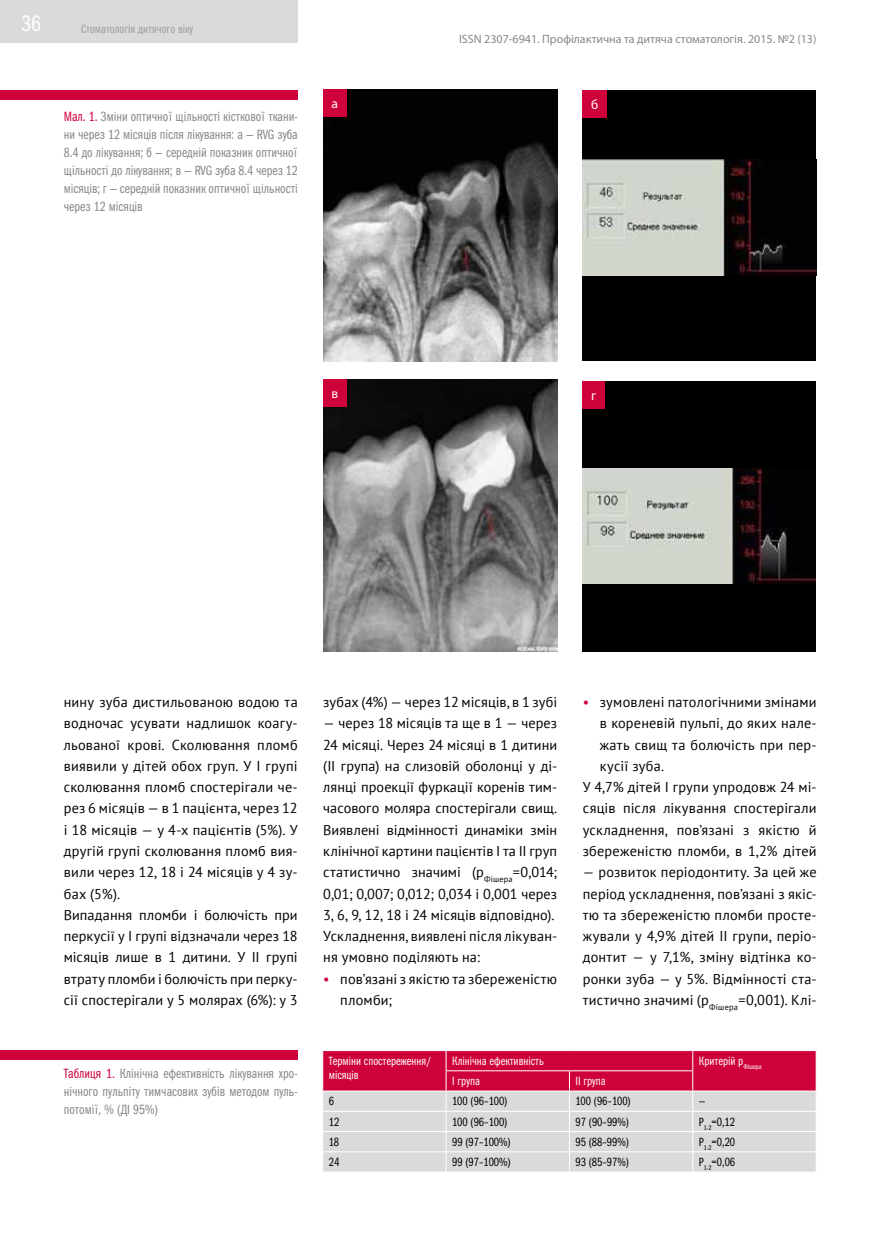
<style>
.page{position:relative;width:872px;height:1234px;background:#fff}
.page>*{position:absolute;margin:0;border:0;box-sizing:border-box;transform-origin:0 0}
.t1{font:22.5px "Franklin Gothic Book Cmp ITC";color:#fff}
.t2{font:14.25px/21.3px "PT Sans";letter-spacing:.01em;color:#000}
.t3{font:13.5px/18px "Franklin Gothic Book Cmp ITC";color:#878786;text-align:justify}
.t4{font:13.5px "Myriad Pro";color:#fff}
.t5{font:12px "Franklin Gothic Book Cmp ITC";color:#000}
.t6{font:12px/14px "Franklin Gothic Book Cmp ITC";color:#fff}
.t7{font:12px "Myriad Pro";color:#878786}
.t8{font:12px "Franklin Gothic Book Cmp ITC";color:#9c9d9d}
.s1{color:#cf013b}
</style>
<div class="page">
<div style="left:0;top:0;width:298px;height:43px;background:#dadada"></div>
<div style="left:0;top:90px;width:298px;height:10px;background:#cf013b"></div>
<div style="left:0;top:1049px;width:298px;height:10px;background:#cf013b"></div>
<div style="left:582px;top:90px;width:233px;height:271px;background:#000"></div>
<div style="left:582px;top:381px;width:233px;height:270px;background:#000"></div>
<img style="left:323px;top:89px;width:234px;height:272px">
<div style="left:323px;top:89px;width:24px;height:27px;background:#cf013b"></div>
<img style="left:323px;top:379px;width:234px;height:272px">
<div style="left:323px;top:379px;width:24px;height:27px;background:#cf013b"></div>
<img style="left:582px;top:468px;width:233px;height:115px">
<div style="left:582px;top:381px;width:23px;height:27px;background:#cf013b"></div>
<img style="left:582px;top:160px;width:234px;height:115px">
<div style="left:582px;top:90px;width:24px;height:28px;background:#cf013b"></div>
<svg style="left:322px;top:1050px;width:494px;height:121px;background:#d896a9"></svg>
<h1 class="t1" style="left:21px;top:11px;width:21px">36</h1>
<p class="t8" style="left:81px;top:22px;width:114px">Стоматологія дитячого віку</p>
<p class="t3" style="left:64px;top:107px;width:235px"><span class="s1">Мал. 1.</span> Зміни оптичної щільності кісткової ткани&shy;ни через 12 місяців після лікування: а — RVG зуба 8.4 до лікування; б — середній показник оптичної щільності до лікування; в — RVG зуба 8.4 через 12 місяців; г — середній показник оптичної щільності через 12 місяців</p>
<p class="t4" style="left:331px;top:95px;width:8px">а</p>
<p class="t7" style="left:459px;top:32px;width:359px">ISSN 2307-6941. Профілактична та дитяча стоматологія. 2015. №2 (13)</p>
<p class="t4" style="left:591px;top:96px;width:9px">б</p>
<p class="t4" style="left:331px;top:385px;width:8px">в</p>
<p class="t4" style="left:591px;top:387px;width:7px">г</p>
<p class="t2" style="left:64px;top:691px;width:235px">нину зуба дистильованою водою та водночас усувати надлишок коагу&shy;льованої крові. Сколювання пломб виявили у дітей обох груп. У І групі сколювання пломб спостерігали че&shy;рез 6 місяців — в 1 пацієнта, через 12 і 18 місяців — у 4-х пацієнтів (5%). У другій групі сколювання пломб вия&shy;вили через 12, 18 і 24 місяців у 4 зу&shy;бах (5%).<br>Випадання пломби і болючість при перкусії у І групі відзначали через 18 місяців лише в 1 дитини. У ІІ групі втрату пломби і болючість при перку&shy;сії спостерігали у 5 молярах (6%): у 3</p>
<p class="t2" style="left:323px;top:691px;width:235px">зубах (4%) — через 12 місяців, в 1 зубі</p>
<p class="t2" style="left:323px;top:712px;width:235px">— через 18 місяців та ще в 1 — через 24 місяці. Через 24 місяці в 1 дитини (ІІ група) на слизовій оболонці у ді&shy;лянці проекції фуркації коренів тим&shy;часового моляра спостерігали свищ.<br>Виявлені відмінності динаміки змін клінічної картини пацієнтів І та ІІ груп статистично значимі (p<sub>Фішера</sub>=0,014; 0,01; 0,007; 0,012; 0,034 і 0,001 через 3, 6, 9, 12, 18 і 24 місяців відповідно).<br>Ускладнення, виявлені після лікуван&shy;ня умовно поділяють на:</p>
<p class="t2" style="left:340px;top:967px;width:218px;text-indent:-17px"><span class="s1">•</span> пов’язані з якістю та збереженістю пломби;</p>
<p class="t2" style="left:583px;top:691px;width:235px"><span class="s1">•</span> зумовлені патологічними змінами</p>
<p class="t2" style="left:600px;top:712px;width:218px">в кореневій пульпі, до яких нале-</p>
<p class="t2" style="left:600px;top:733px;width:218px">жать свищ та болючість при пер-</p>
<p class="t2" style="left:600px;top:754px;width:66px">кусії зуба.</p>
<p class="t2" style="left:583px;top:776px;width:235px">У 4,7% дітей І групи упродовж 24 мі-</p>
<p class="t2" style="left:583px;top:797px;width:235px">сяців після лікування спостерігали</p>
<p class="t2" style="left:583px;top:818px;width:235px">ускладнення, пов’язані з якістю й</p>
<p class="t2" style="left:583px;top:839px;width:235px">збереженістю пломби, в 1,2% дітей</p>
<p class="t2" style="left:583px;top:861px;width:235px;text-align:justify">— розвиток періодонтиту. За цей же період ускладнення, пов’язані з якіс&shy;тю та збереженістю пломби просте&shy;жували у 4,9% дітей ІІ групи, періо&shy;донтит — у 7,1%, зміну відтінка ко&shy;ронки зуба — у 5%. Відмінності ста&shy;тистично значимі (p<sub>Фішера</sub>=0,001). Клі-</p>
<p class="t3" style="left:64px;top:1064px;width:235px"><span class="s1">Таблиця 1.</span> Клінічна ефективність лікування хро&shy;нічного пульпіту тимчасових зубів методом пуль&shy;потомії, % (ДІ 95%)</p>
<p class="t6" style="left:329px;top:1053px;width:104px">Терміни спостереження/ місяців</p>
<p class="t6" style="left:452px;top:1053px;width:93px">Клінічна ефективність</p>
<p class="t6" style="left:699px;top:1053px;width:64px">Критерій p<sub>Фішера</sub></p>
<p class="t6" style="left:452px;top:1073px;width:29px">І група</p>
<p class="t6" style="left:575px;top:1073px;width:32px">ІІ група</p>
<p class="t5" style="left:329px;top:1094px;width:7px">6</p>
<p class="t5" style="left:452px;top:1094px;width:57px">100 (96–100)</p>
<p class="t5" style="left:575px;top:1094px;width:57px">100 (96–100)</p>
<p class="t5" style="left:699px;top:1094px;width:8px">—</p>
<p class="t5" style="left:329px;top:1114px;width:12px">12</p>
<p class="t5" style="left:452px;top:1114px;width:57px">100 (96–100)</p>
<p class="t5" style="left:575px;top:1114px;width:55px">97 (90–99%)</p>
<p class="t5" style="left:699px;top:1114px;width:38px">P<sub>1-2</sub>=0,12</p>
<p class="t5" style="left:329px;top:1134px;width:12px">18</p>
<p class="t5" style="left:452px;top:1134px;width:60px">99 (97–100%)</p>
<p class="t5" style="left:575px;top:1134px;width:55px">95 (88–99%)</p>
<p class="t5" style="left:699px;top:1134px;width:38px">P<sub>1-2</sub>=0,20</p>
<p class="t5" style="left:329px;top:1154px;width:12px">24</p>
<p class="t5" style="left:452px;top:1154px;width:60px">99 (97–100%)</p>
<p class="t5" style="left:575px;top:1154px;width:55px">93 (85–97%)</p>
<p class="t5" style="left:699px;top:1154px;width:38px">P<sub>1-2</sub>=0,06</p>
</div>
